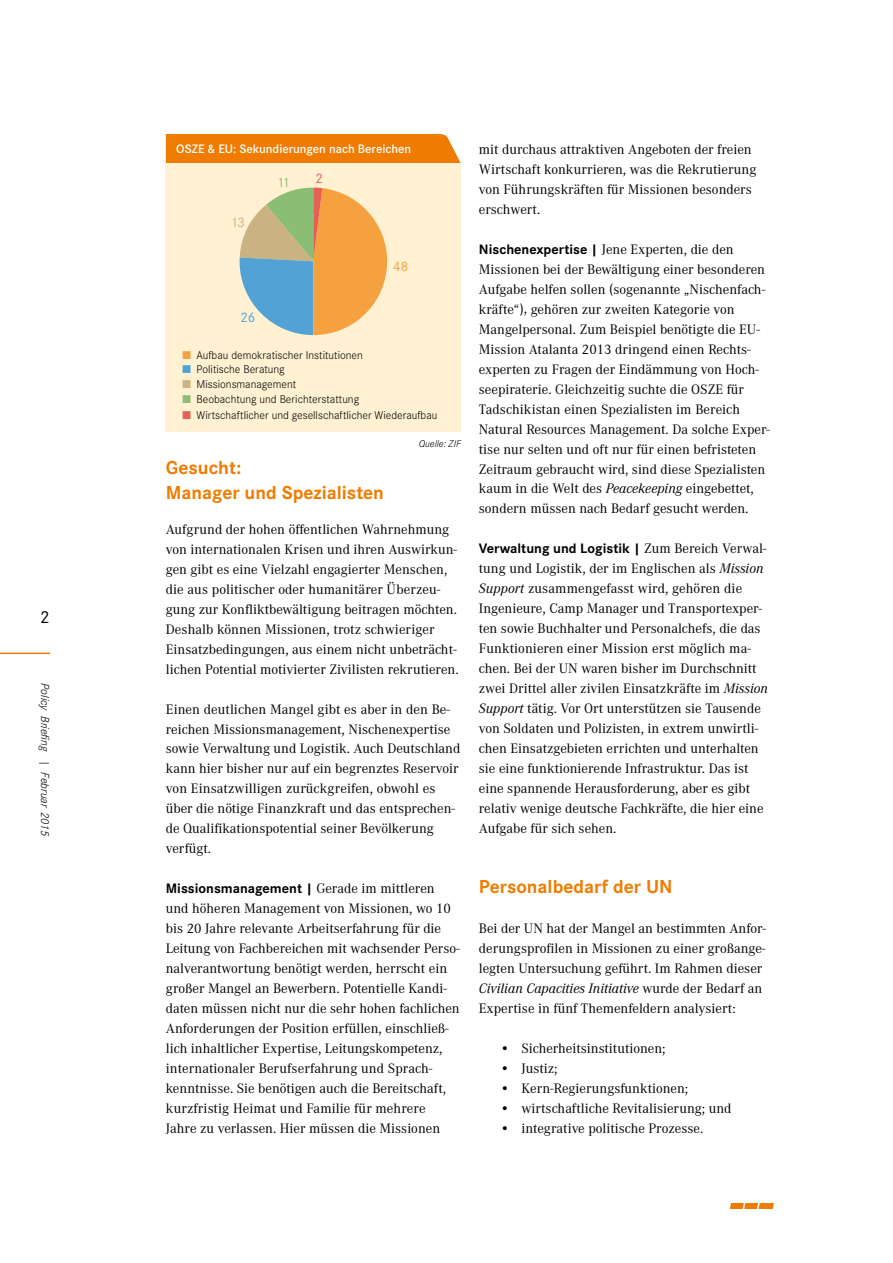
<style>
.page{position:relative;width:893px;height:1263px;background:#fff}
.page>*{position:absolute;margin:0;border:0;box-sizing:border-box;transform-origin:0 0}
.t1{font:700 19.5px/25.5px "Corporate S";color:#ef7c00}
.t2{font:18px "Corporate S";color:#000}
.t3{font:14.25px/20px "Corporate A";color:#000}
.t4{font:700 14.25px "Corporate S";color:#000}
.t5{font:14.25px "Corporate S";color:#f6a13f}
.t6{font:14.25px "Corporate S";color:#52a2d5}
.t7{font:14.25px "Corporate S";color:#cab282}
.t8{font:14.25px "Corporate S";color:#8bbe75}
.t9{font:14.25px "Corporate S";color:#e46154}
.t10{font:600 12.75px "Corporate S";letter-spacing:-.005em;color:#fff}
.t11{font:italic 300 12px "Corporate S";color:#000}
.t12{font:300 11.7px "Corporate S";color:#000}
.t13{font:italic 300 10.2px "Corporate S";color:#000}
.s1{color:#f6a13f}
.s2{color:#52a2d5}
.s3{color:#cab282}
.s4{color:#8bbe75}
.s5{color:#e46154}
.s6{font-family:"Corporate A";font-weight:400}
.s7{font-family:"Corporate S";font-weight:700}
.s8{font-style:italic}
</style>
<div class="page">
<hr style="left:0;top:653px;width:50px;height:1px;background:#ef7c00">
<svg style="left:730px;top:1203px;width:44px;height:6px"></svg>
<div style="left:166px;top:134px;width:295px;height:29px;background:#ef7c00"></div>
<div style="left:166px;top:163px;width:295px;height:269px;background:#fff1d2"></div>
<svg style="left:240px;top:188px;width:148px;height:147px"></svg>
<p class="t2" style="left:40px;top:606px;width:11px">2</p>
<p class="t11" style="left:53px;top:683px;width:154px;rotate:90deg">Policy Briefing | Februar 2015</p>
<p class="t10" style="left:176px;top:140px;width:236px">OSZE &amp; EU: Sekundierungen nach Bereichen</p>
<p class="t9" style="left:315px;top:169px;width:9px">2</p>
<p class="t8" style="left:277px;top:173px;width:14px">11</p>
<p class="t7" style="left:231px;top:213px;width:16px">13</p>
<p class="t6" style="left:240px;top:308px;width:17px">26</p>
<p class="t5" style="left:393px;top:257px;width:17px">48</p>
<p class="t12" style="left:183px;top:347px;width:182px"><span class="s1">■</span> Aufbau demokratischer Institutionen</p>
<p class="t12" style="left:183px;top:362px;width:103px"><span class="s2">■</span> Politische Beratung</p>
<p class="t12" style="left:183px;top:377px;width:115px"><span class="s3">■</span> Missionsmanagement</p>
<p class="t12" style="left:183px;top:392px;width:178px"><span class="s4">■</span> Beobachtung und Berichterstattung</p>
<p class="t12" style="left:183px;top:407px;width:256px"><span class="s5">■</span> Wirtschaftlicher und gesellschaftlicher Wiederaufbau</p>
<p class="t13" style="left:419px;top:437px;width:44px">Quelle: ZIF</p>
<h1 class="t1" style="left:166px;top:454px;width:220px">Gesucht:<br>Manager und Spezialisten</h1>
<p class="t3" style="left:166px;top:518px;width:294px">Aufgrund der hohen öffentlichen Wahrnehmung von internationalen Krisen und ihren Auswirkun&shy;gen gibt es eine Vielzahl engagierter Menschen, die aus politischer oder humanitärer Überzeu&shy;gung zur Konfliktbewältigung beitragen möchten.<br>Deshalb können Missionen, trotz schwieriger Einsatzbedingungen, aus einem nicht unbeträcht&shy;lichen Potential motivierter Zivilisten rekrutieren.</p>
<p class="t3" style="left:166px;top:698px;width:296px">Einen deutlichen Mangel gibt es aber in den Be&shy;reichen Missionsmanagement, Nischenexpertise sowie Verwaltung und Logistik. Auch Deutschland kann hier bisher nur auf ein begrenztes Reservoir von Einsatzwilligen zurückgreifen, obwohl es über die nötige Finanzkraft und das entsprechen&shy;de Qualifikationspotential seiner Bevölkerung verfügt.</p>
<p class="t4" style="left:166px;top:879px;width:270px">Missionsmanagement | <span class="s6">Gerade im mittleren</span></p>
<p class="t3" style="left:166px;top:898px;width:295px">und höheren Management von Missionen, wo 10 bis 20 Jahre relevante Arbeitserfahrung für die Leitung von Fachbereichen mit wachsender Perso&shy;nalverantwortung benötigt werden, herrscht ein großer Mangel an Bewerbern. Potentielle Kandi&shy;daten müssen nicht nur die sehr hohen fachlichen Anforderungen der Position erfüllen, einschließ&shy;lich inhaltlicher Expertise, Leitungskompetenz, internationaler Berufserfahrung und Sprach&shy;kenntnisse. Sie benötigen auch die Bereitschaft, kurzfristig Heimat und Familie für mehrere Jahre zu verlassen. Hier müssen die Missionen</p>
<p class="t3" style="left:479px;top:139px;width:279px">mit durchaus attraktiven Angeboten der freien Wirtschaft konkurrieren, was die Rekrutierung von Führungskräften für Missionen besonders erschwert.</p>
<p class="t3" style="left:479px;top:238px;width:292px"><span class="s7">Nischenexpertise |</span> Jene Experten, die den Missionen bei der Bewältigung einer besonderen Aufgabe helfen sollen (sogenannte „Nischenfach&shy;kräfte“), gehören zur zweiten Kategorie von Mangelpersonal. Zum Beispiel benötigte die EU-Mission Atalanta 2013 dringend einen Rechts&shy;experten zu Fragen der Eindämmung von Hoch&shy;seepiraterie. Gleichzeitig suchte die OSZE für Tadschikistan einen Spezialisten im Bereich Natural Resources Management. Da solche Exper&shy;tise nur selten und oft nur für einen befristeten Zeitraum gebraucht wird, sind diese Spezialisten kaum in die Welt des <span class="s8">Peacekeeping</span> eingebettet, sondern müssen nach Bedarf gesucht werden.</p>
<p class="t4" style="left:479px;top:539px;width:289px">Verwaltung und Logistik | <span class="s6">Zum Bereich Verwal-</span></p>
<p class="t3" style="left:479px;top:558px;width:291px">tung und Logistik, der im Englischen als <span class="s8">Mission Support</span> zusammengefasst wird, gehören die Ingenieure, Camp Manager und Transportexper&shy;ten sowie Buchhalter und Personalchefs, die das Funktionieren einer Mission erst möglich ma&shy;chen. Bei der UN waren bisher im Durchschnitt zwei Drittel aller zivilen Einsatzkräfte im <span class="s8">Mission Support</span> tätig. Vor Ort unterstützen sie Tausende von Soldaten und Polizisten, in extrem unwirtli&shy;chen Einsatzgebieten errichten und unterhalten sie eine funktionierende Infrastruktur. Das ist eine spannende Herausforderung, aber es gibt relativ wenige deutsche Fachkräfte, die hier eine Aufgabe für sich sehen.</p>
<h1 class="t1" style="left:479px;top:873px;width:195px">Personalbedarf der UN</h1>
<p class="t3" style="left:479px;top:918px;width:289px">Bei der UN hat der Mangel an bestimmten Anfor&shy;derungsprofilen in Missionen zu einer großange&shy;legten Untersuchung geführt. Im Rahmen dieser <span class="s8">Civilian Capacities Initiative</span> wurde der Bedarf an Expertise in fünf Themenfeldern analysiert:</p>
<p class="t3" style="left:500px;top:1038px;width:167px">• Sicherheitsinstitutionen;</p>
<p class="t3" style="left:500px;top:1058px;width:59px">• Justiz;</p>
<p class="t3" style="left:500px;top:1078px;width:190px">• Kern-Regierungsfunktionen;</p>
<p class="t3" style="left:500px;top:1098px;width:233px">• wirtschaftliche Revitalisierung; und</p>
<p class="t3" style="left:500px;top:1118px;width:205px">• integrative politische Prozesse.</p>
</div>
